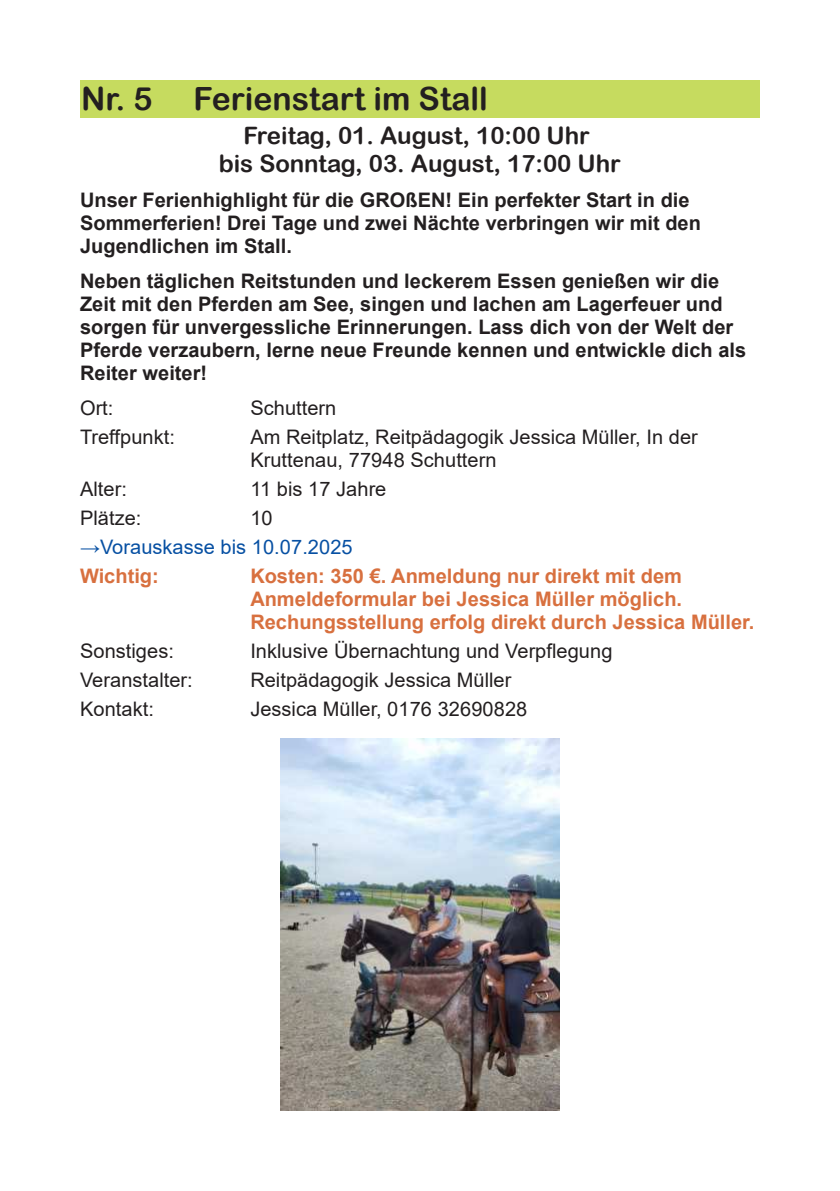
<style>
.page{position:relative;width:840px;height:1191px;background:#fff}
.page>*{position:absolute;margin:0;border:0;box-sizing:border-box;transform-origin:0 0}
.t1{font:32px "Arial Rounded MT Bold";color:#231f20}
.t2{font:24px/27.8px "Arial Rounded MT Bold";color:#231f20;text-align:center}
.t3{font:700 20px/23px "Arial";color:#231f20}
.t4{font:20px/23px "Arial";letter-spacing:.005em;color:#231f20}
.t5{font:700 20px/23px "Arial";color:#d8703f}
.t6{font:20px "Arial";letter-spacing:.005em;color:#0750a3}
</style>
<div class="page">
<img style="left:280px;top:738px;width:279px;height:373px">
<div style="left:80px;top:80px;width:679px;height:37px;background:#c6db5f"></div>
<h1 class="t1" style="left:81px;top:87px;width:73px">Nr. 5</h1>
<h1 class="t1" style="left:193px;top:87px;width:295px">Ferienstart im Stall</h1>
<p class="t2" style="left:218px;top:124px;width:403px">Freitag, 01. August, 10:00 Uhr<br>bis Sonntag, 03. August, 17:00 Uhr</p>
<p class="t3" style="left:80px;top:189px;width:622px">Unser Ferienhighlight für die GROßEN! Ein perfekter Start in die<br>Sommerferien! Drei Tage und zwei Nächte verbringen wir mit den<br>Jugendlichen im Stall.</p>
<p class="t3" style="left:80px;top:270px;width:667px">Neben täglichen Reitstunden und leckerem Essen genießen wir die Zeit mit den Pferden am See, singen und lachen am Lagerfeuer und sorgen für unvergessliche Erinnerungen. Lass dich von der Welt der Pferde verzaubern, lerne neue Freunde kennen und entwickle dich als Reiter weiter!</p>
<p class="t4" style="left:80px;top:396px;width:35px">Ort:</p>
<p class="t4" style="left:250px;top:396px;width:87px">Schuttern</p>
<p class="t4" style="left:80px;top:425px;width:96px">Treffpunkt:</p>
<p class="t4" style="left:250px;top:425px;width:449px">Am Reitplatz, Reitpädagogik Jessica Müller, In der<br>Kruttenau, 77948 Schuttern</p>
<p class="t4" style="left:80px;top:477px;width:48px">Alter:</p>
<p class="t4" style="left:250px;top:477px;width:137px">11 bis 17 Jahre</p>
<p class="t4" style="left:80px;top:506px;width:63px">Plätze:</p>
<p class="t4" style="left:250px;top:506px;width:24px">10</p>
<p class="t6" style="left:80px;top:533px;width:274px">→Vorauskasse bis 10.07.2025</p>
<p class="t5" style="left:80px;top:565px;width:80px">Wichtig:</p>
<p class="t5" style="left:250px;top:565px;width:505px">Kosten: 350 €. Anmeldung nur direkt mit dem<br>Anmeldeformular bei Jessica Müller möglich.<br>Rechungsstellung erfolg direkt durch Jessica Müller.</p>
<p class="t4" style="left:80px;top:639px;width:95px">Sonstiges:</p>
<p class="t4" style="left:250px;top:639px;width:363px">Inklusive Übernachtung und Verpflegung</p>
<p class="t4" style="left:80px;top:668px;width:114px">Veranstalter:</p>
<p class="t4" style="left:250px;top:668px;width:262px">Reitpädagogik Jessica Müller</p>
<p class="t4" style="left:80px;top:697px;width:75px">Kontakt:</p>
<p class="t4" style="left:250px;top:697px;width:278px">Jessica Müller, 0176 32690828</p>
</div>
